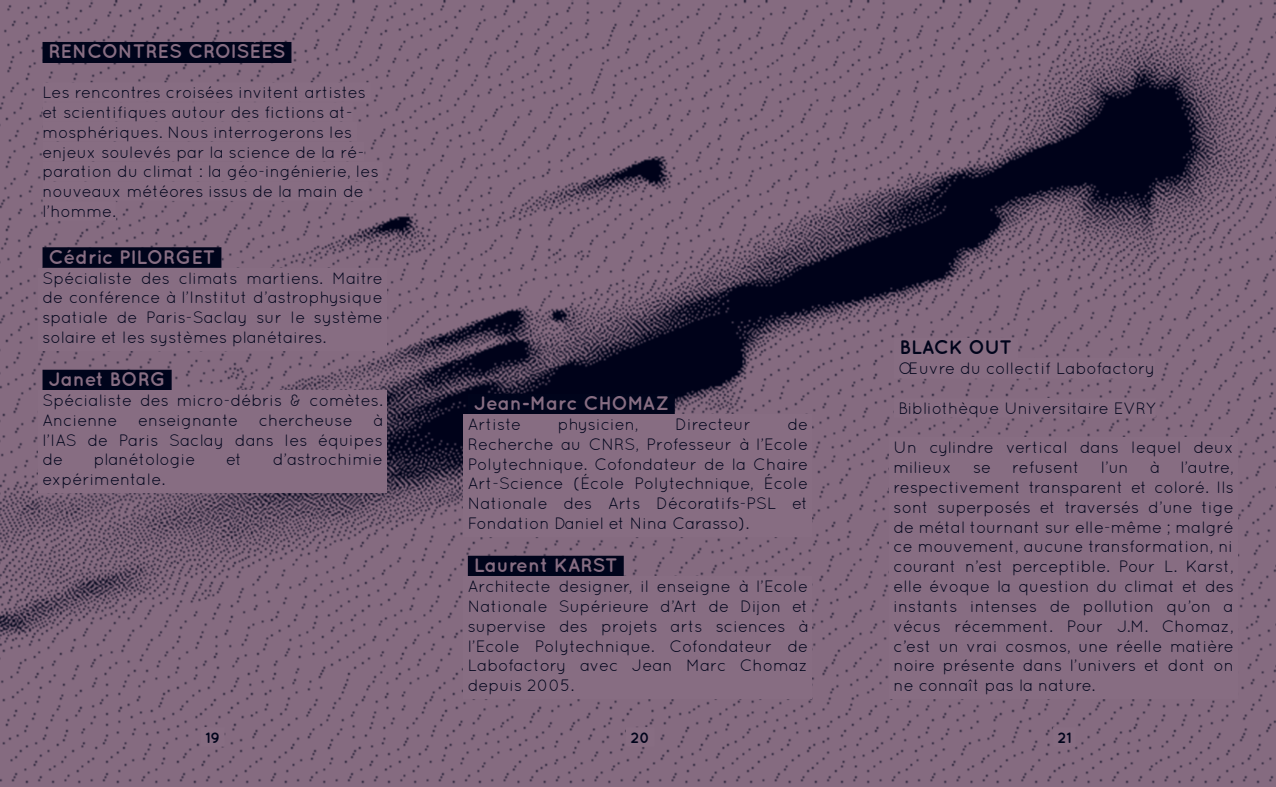
<style>
.page{position:relative;width:1276px;height:787px;background:#fff}
.page>*{position:absolute;margin:0;border:0;box-sizing:border-box;transform-origin:0 0}
.t1{font:700 19.5px "Quicksand";color:#876d82}
.t2{font:700 19.5px "Quicksand";letter-spacing:-.015em;color:#00041b}
.t3{font:16.5px/19.8px "Quicksand";color:#00041b;text-align:justify}
.t4{font:700 15px "Quicksand";color:#00041b}
</style>
<div class="page">
<img style="left:0;top:0;width:1276px;height:787px">
<div style="left:626px;top:727px;width:28px;height:19px;background:#876d82"></div>
<div style="left:201px;top:727px;width:24px;height:19px;background:#876d82"></div>
<div style="left:1053px;top:727px;width:23px;height:19px;background:#876d82"></div>
<div style="left:893px;top:338px;width:125px;height:21px;background:#876d82"></div>
<div style="left:893px;top:357px;width:262px;height:21px;background:#876d82"></div>
<div style="left:893px;top:398px;width:262px;height:19px;background:#876d82"></div>
<div style="left:889px;top:437px;width:349px;height:123px;background:#876d82"></div>
<div style="left:889px;top:556px;width:349px;height:142px;background:#876d82"></div>
<div style="left:43px;top:42px;width:248px;height:21px;background:#00041b"></div>
<div style="left:43px;top:82px;width:328px;height:20px;background:#876d82"></div>
<div style="left:43px;top:102px;width:310px;height:20px;background:#876d82"></div>
<div style="left:43px;top:122px;width:314px;height:19px;background:#876d82"></div>
<div style="left:43px;top:142px;width:321px;height:19px;background:#876d82"></div>
<div style="left:43px;top:162px;width:340px;height:19px;background:#876d82"></div>
<div style="left:43px;top:181px;width:326px;height:20px;background:#876d82"></div>
<div style="left:43px;top:201px;width:73px;height:20px;background:#876d82"></div>
<div style="left:43px;top:247px;width:178px;height:21px;background:#00041b"></div>
<div style="left:38px;top:268px;width:349px;height:82px;background:#876d82"></div>
<div style="left:43px;top:370px;width:129px;height:21px;background:#00041b"></div>
<div style="left:38px;top:390px;width:349px;height:103px;background:#876d82"></div>
<div style="left:468px;top:393px;width:207px;height:21px;background:#00041b"></div>
<div style="left:463px;top:414px;width:349px;height:122px;background:#876d82"></div>
<div style="left:468px;top:555px;width:156px;height:21px;background:#00041b"></div>
<div style="left:463px;top:576px;width:349px;height:122px;background:#876d82"></div>
<p class="t1" style="left:48px;top:40px;width:239px">RENCONTRES CROISÉES</p>
<p class="t3" style="left:43px;top:82px;width:338px;text-align:left">Les rencontres croisées invitent artistes et scientifiques autour des fictions at&shy;mosphériques. Nous interrogerons les enjeux soulevés par la science de la ré&shy;paration du climat : la géo-ingénierie, les nouveaux météores issus de la main de l’homme.</p>
<p class="t1" style="left:48px;top:245px;width:169px">Cédric PILORGET</p>
<p class="t3" style="left:43px;top:268px;width:342px">Spécialiste des climats martiens. Maitre de conférence à l’Institut d’astrophysique spatiale de Paris-Saclay sur le système solaire et les systèmes planétaires.</p>
<p class="t1" style="left:48px;top:368px;width:119px">Janet BORG</p>
<p class="t3" style="left:43px;top:390px;width:342px">Spécialiste des micro-débris &amp; comètes.<br>Ancienne enseignante chercheuse à l’IAS de Paris Saclay dans les équipes de</p>
<p class="t3" style="left:94px;top:449px;width:103px">planétologie</p>
<p class="t3" style="left:226px;top:449px;width:17px">et</p>
<p class="t3" style="left:273px;top:449px;width:112px">d’astrochimie</p>
<p class="t3" style="left:43px;top:469px;width:124px">expérimentale.</p>
<p class="t1" style="left:474px;top:391px;width:197px">Jean-Marc CHOMAZ</p>
<p class="t3" style="left:468px;top:414px;width:55px">Artiste</p>
<p class="t3" style="left:558px;top:414px;width:82px">physicien,</p>
<p class="t3" style="left:675px;top:414px;width:77px">Directeur</p>
<p class="t3" style="left:468px;top:414px;width:342px;text-indent:319px">de Recherche au CNRS, Professeur à l’Ecole Polytechnique. Cofondateur de la Chaire Art-Science (École Polytechnique, École Nationale des Arts Décoratifs-PSL et Fondation Daniel et Nina Carasso).</p>
<p class="t1" style="left:474px;top:553px;width:146px">Laurent KARST</p>
<p class="t3" style="left:468px;top:576px;width:342px">Architecte designer, il enseigne à l’Ecole Nationale Supérieure d’Art de Dijon et supervise des projets arts sciences à l’Ecole Polytechnique. Cofondateur de Labofactory avec Jean Marc Chomaz depuis 2005.</p>
<p class="t2" style="left:899px;top:336px;width:114px">BLACK OUT</p>
<p class="t3" style="left:898px;top:358px;width:258px">Œuvre du collectif Labofactory</p>
<p class="t3" style="left:898px;top:398px;width:259px">Bibliothèque Universitaire EVRY</p>
<p class="t3" style="left:893px;top:437px;width:342px">Un cylindre vertical dans lequel deux milieux</p>
<p class="t3" style="left:893px;top:457px;width:342px;text-indent:287px">l’autre, respectivement transparent et coloré. Ils sont superposés et traversés d’une tige de métal tournant sur elle-même ; malgré ce mouvement, aucune transformation, ni courant n’est perceptible. Pour L. Karst, elle évoque la question du climat et des instants intenses de pollution qu’on a vécus récemment. Pour J.M. Chomaz, c’est un vrai cosmos, une réelle matière noire présente dans l’univers et dont on ne connaît pas la nature.</p>
<p class="t3" style="left:973px;top:457px;width:20px">se</p>
<p class="t3" style="left:1012px;top:457px;width:69px">refusent</p>
<p class="t3" style="left:1101px;top:457px;width:29px">l’un</p>
<p class="t3" style="left:1149px;top:457px;width:11px">à</p>
<p class="t4" style="left:205px;top:728px;width:16px">19</p>
<p class="t4" style="left:630px;top:728px;width:21px">20</p>
<p class="t4" style="left:1057px;top:728px;width:15px">21</p>
</div>
